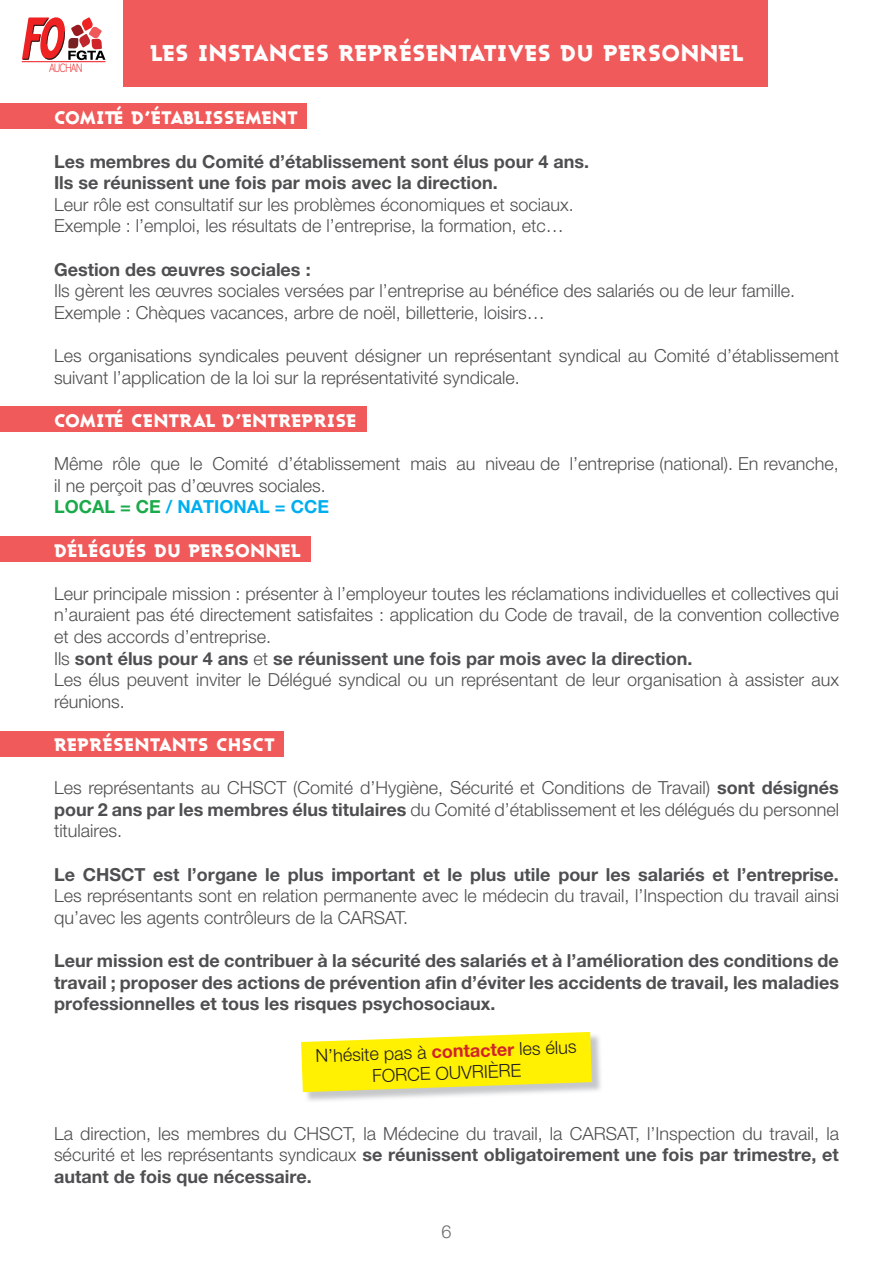
<style>
.page{position:relative;width:893px;height:1263px;background:#fff}
.page>*{position:absolute;margin:0;border:0;box-sizing:border-box;transform-origin:0 0}
.t1{font:900 22.5px "Ashby";color:#fff}
.t2{font:300 18px/21.6px "Helvetica Neue LT Pro";color:#4e4f50}
.t3{font:700 18px/21.6px "Helvetica Neue LT Pro";color:#4e4f50}
.t4{font:900 18px "Ashby";color:#fff}
.t5{font:300 18px/21.6px "Helvetica Neue LT Pro";color:#231f20;text-align:center}
.t6{font:300 18px "Helvetica Neue LT Pro";color:#6b6b6e}
.t7{font:700 condensed 12.3px "Walkway";color:#ee2123;scale:.94 1}
.t8{font:700 condensed 8.85px "Walkway";color:#fff}
.s1{font-weight:700;color:#1aaa4a}
.s2{font-weight:700;color:#00aeef}
.s3{font-weight:700}
.s4{font-weight:700;color:#d1232a}
</style>
<div class="page">
<div style="left:123px;top:0;width:644px;height:87px;background:#f05a5a"></div>
<svg style="left:22px;top:17px;width:83px;height:43px"></svg>
<hr style="left:22px;top:61px;width:83px;height:1px;background:#ee1d23">
<div style="left:0;top:731px;width:284px;height:25px;background:#f05a5a"></div>
<div style="left:0;top:537px;width:310px;height:25px;background:#f05a5a"></div>
<div style="left:0;top:407px;width:367px;height:25px;background:#f05a5a"></div>
<div style="left:0;top:104px;width:306px;height:25px;background:#f05a5a"></div>
<img style="left:303px;top:1035px;width:298px;height:66px">
<svg style="left:301px;top:1032px;width:291px;height:60px;background:#faef27"></svg>
<p class="t1" style="left:150px;top:38px;width:595px">LES INSTANCES REPRÉSENTATIVES DU PERSONNEL</p>
<p class="t8" style="left:436px;top:39px;width:26px">AUCHAN</p>
<p class="t7" style="left:49px;top:61px;width:36px">AUCHAN</p>
<p class="t4" style="left:54px;top:106px;width:245px">COMITÉ D’ÉTABLISSEMENT</p>
<p class="t3" style="left:54px;top:150px;width:537px">Les membres du Comité d’établissement sont élus pour 4 ans.<br>Ils se réunissent une fois par mois avec la direction.</p>
<p class="t2" style="left:54px;top:193px;width:521px">Leur rôle est consultatif sur les problèmes économiques et sociaux.<br>Exemple : l’emploi, les résultats de l’entreprise, la formation, etc…</p>
<p class="t3" style="left:54px;top:258px;width:258px">Gestion des œuvres sociales :</p>
<p class="t2" style="left:54px;top:280px;width:743px">Ils gèrent les œuvres sociales versées par l’entreprise au bénéfice des salariés ou de leur famille.<br>Exemple : Chèques vacances, arbre de noël, billetterie, loisirs…</p>
<p class="t2" style="left:54px;top:344px;width:786px">Les organisations syndicales peuvent désigner un représentant syndical au Comité d’établissement suivant l’application de la loi sur la représentativité syndicale.</p>
<p class="t4" style="left:54px;top:409px;width:304px">COMITÉ CENTRAL D’ENTREPRISE</p>
<p class="t2" style="left:54px;top:452px;width:786px">Même rôle que le Comité d’établissement mais au niveau de l’entreprise (national). En revanche, il ne perçoit pas d’œuvres sociales.<br><span class="s1">LOCAL = CE</span> <span class="s2">/ NATIONAL = CCE</span></p>
<p class="t4" style="left:54px;top:538px;width:249px">DÉLÉGUÉS DU PERSONNEL</p>
<p class="t2" style="left:54px;top:582px;width:786px">Leur principale mission : présenter à l’employeur toutes les réclamations individuelles et collectives qui n’auraient pas été directement satisfaites : application du Code de travail, de la convention collective et des accords d’entreprise.<br>Ils <span class="s3">sont élus pour 4 ans</span> et <span class="s3">se réunissent une fois par mois avec la direction.<br></span>Les élus peuvent inviter le Délégué syndical ou un représentant de leur organisation à assister aux réunions.</p>
<p class="t4" style="left:54px;top:733px;width:223px">REPRÉSENTANTS CHSCT</p>
<p class="t2" style="left:54px;top:776px;width:786px;text-align:justify">Les représentants au CHSCT (Comité d’Hygiène, Sécurité et Conditions de Travail) <span class="s3">sont désignés pour 2 ans par les membres élus titulaires</span> du Comité d’établissement et les délégués du personnel titulaires.</p>
<p class="t3" style="left:54px;top:863px;width:786px">Le CHSCT est l’organe le plus important et le plus utile pour les salariés et l’entreprise.</p>
<p class="t2" style="left:54px;top:884px;width:786px">Les représentants sont en relation permanente avec le médecin du travail, l’Inspection du travail ainsi qu’avec les agents contrôleurs de la CARSAT.</p>
<p class="t3" style="left:54px;top:949px;width:786px;text-align:justify">Leur mission est de contribuer à la sécurité des salariés et à l’amélioration des conditions de travail ; proposer des actions de prévention afin d’éviter les accidents de travail, les maladies professionnelles et tous les risques psychosociaux.</p>
<p class="t5" style="left:315px;top:1045px;width:263px;rotate:-2deg">N’hésite pas à <span class="s4">contacter</span> les élus<br>FORCE OUVRIÈRE</p>
<p class="t2" style="left:54px;top:1122px;width:786px;text-align:justify">La direction, les membres du CHSCT, la Médecine du travail, la CARSAT, l’Inspection du travail, la sécurité et les représentants syndicaux <span class="s3">se réunissent obligatoirement une fois par trimestre, et autant de fois que nécessaire.</span></p>
<p class="t6" style="left:441px;top:1220px;width:12px">6</p>
</div>
